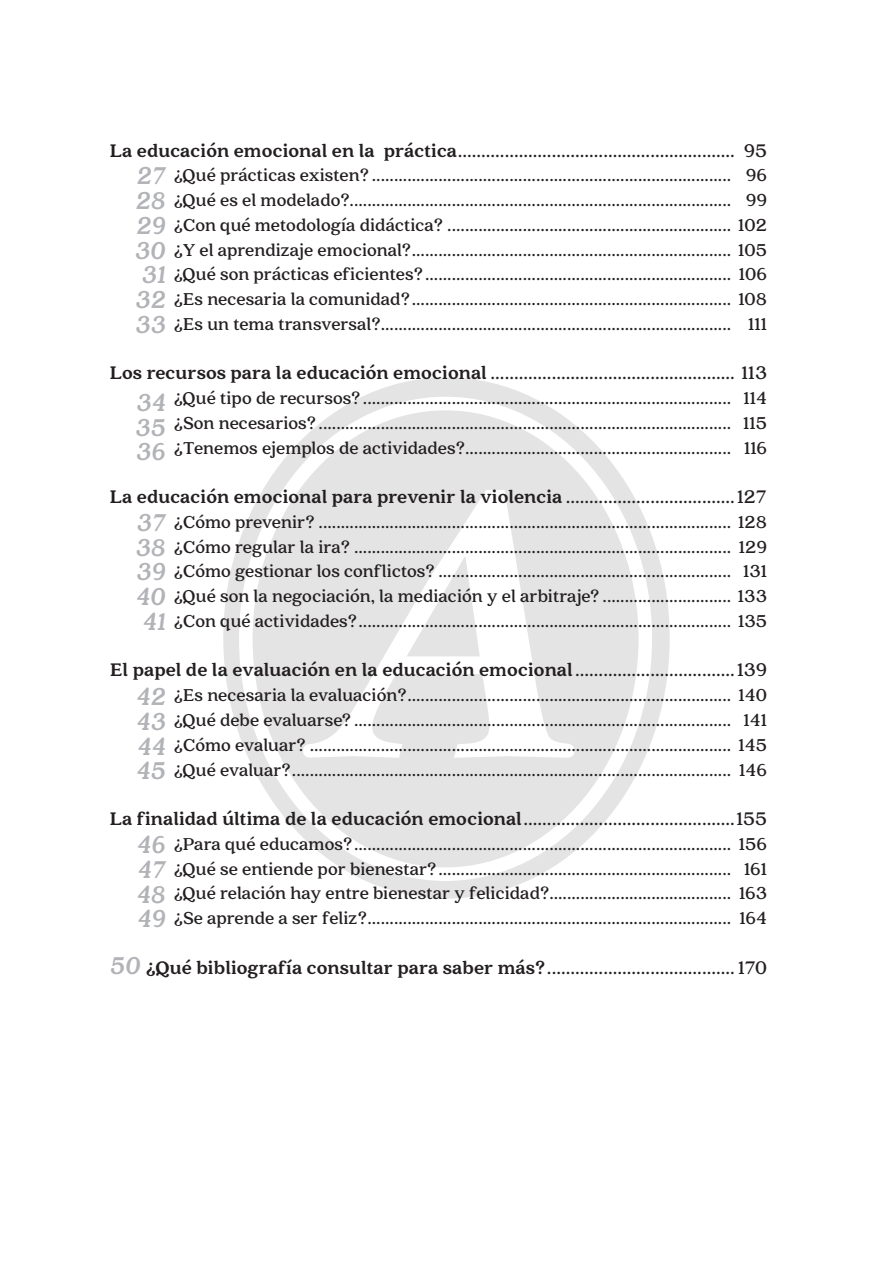
<style>
.page{position:relative;width:893px;height:1276px;background:#fff}
.page>*{position:absolute;margin:0;border:0;box-sizing:border-box;transform-origin:0 0}
.t1{font:italic 900 27px/24.8px "Quincy CF";color:#b2b3b7;text-align:justify}
.t2{font:700 20.25px "Quincy CF";color:#231f20}
.t3{font:900 20.25px "Quincy CF";color:#231f20}
.t4{font:700 19.12px/24.8px "Quincy CF";color:#231f20;text-align:justify}
.s1{font-weight:900}
.s2{font-weight:700}
.s3{font-weight:900;font-style:italic;font-size:27px;color:#b2b3b7}
</style>
<div class="page">
<svg style="left:223px;top:377px;width:447px;height:521px"></svg>
<svg style="left:253px;top:410px;width:386px;height:457px;fill:#e5e4e4"></svg>
<svg style="left:406px;top:556px;width:74px;height:100px"></svg>
<p class="t2" style="left:110px;top:138px;width:658px"><span class="s1">La educación emocional en la práctica</span>........................................................... 95</p>
<p class="t4" style="left:174px;top:163px;width:595px">¿Qué prácticas existen? ................................................................................. 96 ¿Qué es el modelado?...................................................................................... 99 ¿Con qué metodología didáctica? ................................................................ 102 ¿Y el aprendizaje emocional?........................................................................ 105 ¿Qué son prácticas eficientes?..................................................................... 106 ¿Es necesaria la comunidad?........................................................................ 108 ¿Es un tema transversal?............................................................................... 111</p>
<p class="t2" style="left:110px;top:361px;width:658px"><span class="s1">Los recursos para la educación emocional</span> .................................................... 113</p>
<p class="t4" style="left:174px;top:386px;width:595px">¿Qué tipo de recursos?................................................................................... 114 ¿Son necesarios? ............................................................................................. 115 ¿Tenemos ejemplos de actividades?............................................................ 116</p>
<p class="t3" style="left:110px;top:485px;width:658px">La educación emocional para prevenir la violencia <span class="s2">....................................127</span></p>
<p class="t4" style="left:174px;top:510px;width:595px">¿Cómo prevenir? ............................................................................................. 128 ¿Cómo regular la ira? ..................................................................................... 129 ¿Cómo gestionar los conflictos? .................................................................. 131 ¿Qué son la negociación, la mediación y el arbitraje? ............................. 133 ¿Con qué actividades?.................................................................................... 135</p>
<p class="t3" style="left:110px;top:658px;width:658px">El papel de la evaluación en la educación emocional<span class="s2">..................................139</span></p>
<p class="t4" style="left:174px;top:683px;width:595px">¿Es necesaria la evaluación?......................................................................... 140 ¿Qué debe evaluarse? ..................................................................................... 141 ¿Cómo evaluar? ............................................................................................... 145 ¿Qué evaluar?................................................................................................... 146</p>
<p class="t2" style="left:110px;top:806px;width:658px"><span class="s1">La finalidad última de la educación emocional</span>.............................................155</p>
<p class="t4" style="left:174px;top:831px;width:595px">¿Para qué educamos?..................................................................................... 156 ¿Qué se entiende por bienestar?.................................................................. 161 ¿Qué relación hay entre bienestar y felicidad?......................................... 163 ¿Se aprende a ser feliz?.................................................................................. 164</p>
<p class="t2" style="left:110px;top:955px;width:659px"><span class="s3">50</span> <span class="s1">¿Qué bibliografía consultar para saber más?</span>........................................170</p>
<h1 class="t1" style="left:135px;top:164px;width:32px">27<br>28<br>29<br>30<br>31<br>32<br>33</h1>
<h1 class="t1" style="left:136px;top:390px;width:32px">34<br>35<br>36</h1>
<h1 class="t1" style="left:136px;top:510px;width:32px">37<br>38<br>39<br>40<br>41</h1>
<h1 class="t1" style="left:137px;top:685px;width:31px">42<br>43<br>44<br>45</h1>
<h1 class="t1" style="left:137px;top:833px;width:31px">46<br>47<br>48<br>49</h1>
</div>
